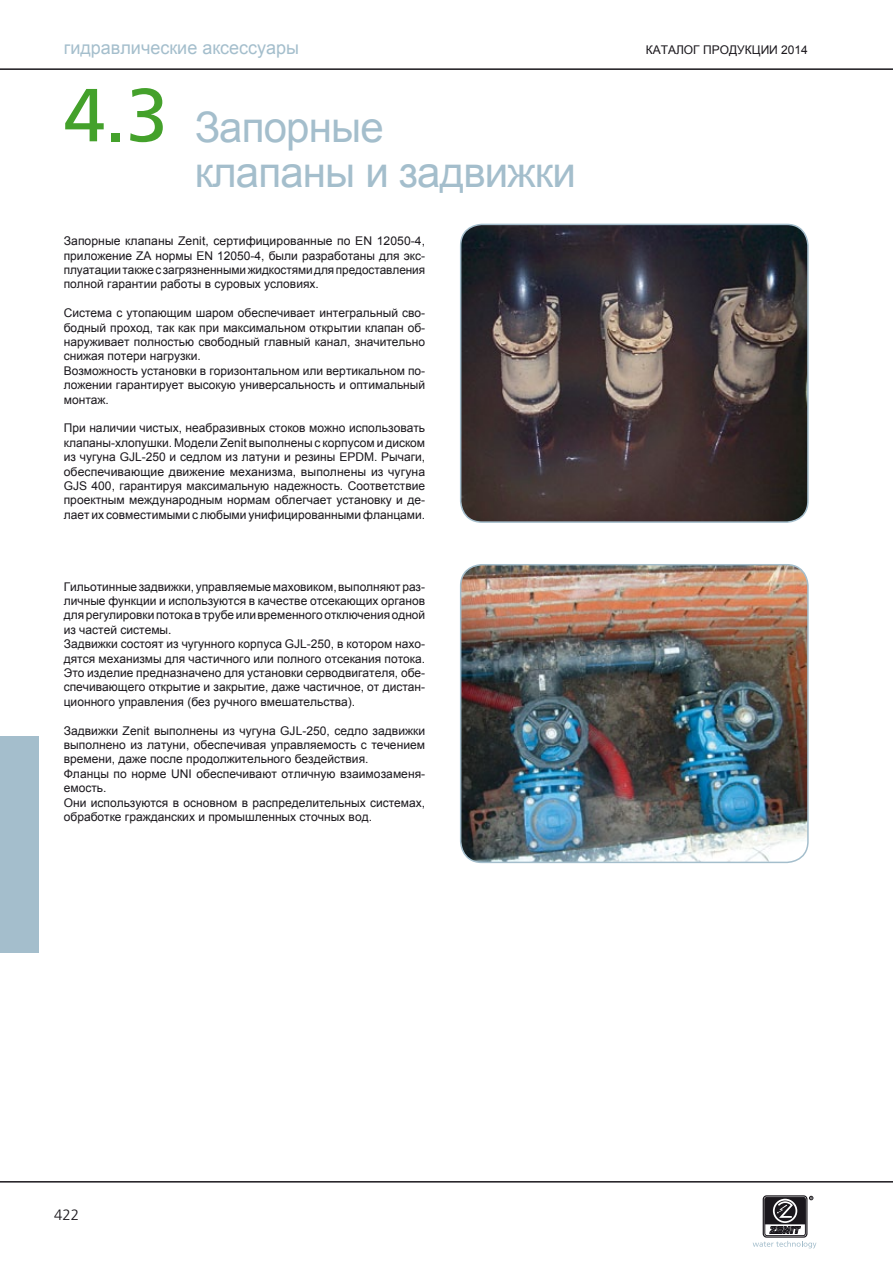
<style>
.page{position:relative;width:893px;height:1263px;background:#fff}
.page>*{position:absolute;margin:0;border:0;box-sizing:border-box;transform-origin:0 0}
.t1{font:75px "Frutiger";color:#44a12b}
.t2{font:42px "Arial";letter-spacing:-.02em;color:#a4becc}
.t3{font:18px "Arial";color:#a4becc}
.t4{font:300 15px "Frutiger";color:#1a171c}
.T-RUS{font:12px/14.4px "Arial";color:#1a171c;text-align:justify}
.t5{font:12px "Arial";color:#1a171c}
</style>
<div class="page">
<div style="left:0;top:736px;width:38px;height:216px;background:#a4becc"></div>
<hr style="left:0;top:68px;width:893px;height:2px;background:#1a171c">
<hr style="left:0;top:1181px;width:893px;height:1px;background:#1a171c">
<div style="left:763px;top:1196px;width:44px;height:41px;background:#727073;border-radius:3px"></div>
<div style="left:763px;top:1195px;width:44px;height:43px;border:1px solid #1a171c;border-radius:3px"></div>
<div style="left:765px;top:1197px;width:41px;height:39px;border:1px solid #1a171c;border-radius:2px"></div>
<svg style="left:765px;top:1196px;width:48px;height:38px;background:#686669"></svg>
<svg style="left:753px;top:1241px;width:63px;height:7px"></svg>
<img style="left:461px;top:224px;width:345px;height:298px">
<div style="left:460px;top:224px;width:349px;height:299px;border:2px solid #a4becc;border-radius:21px"></div>
<img style="left:461px;top:565px;width:345px;height:297px">
<div style="left:460px;top:564px;width:349px;height:299px;border:2px solid #a4becc;border-radius:21px"></div>
<h3 class="t3" style="left:64px;top:36px;width:237px">гидравлические аксессуары</h3>
<p class="t5" style="left:646px;top:42px;width:164px">КАТАЛОГ ПРОДУКЦИИ 2014</p>
<p class="t1" style="left:64px;top:71px;width:106px">4.3</p>
<p class="t2" style="left:195px;top:100px;width:191px">Запорные</p>
<p class="t2" style="left:195px;top:145px;width:383px">клапаны и задвижки</p>
<p class="T-RUS" style="left:64px;top:234px;width:363px">Запорные клапаны Zenit, сертифицированные по EN 12050-4, приложение ZA нормы EN 12050-4, были разработаны для экс&shy;плуатации также с загрязненными жидкостями для предоставления полной гарантии работы в суровых условиях.</p>
<p class="T-RUS" style="left:64px;top:306px;width:363px">Система с утопающим шаром обеспечивает интегральный сво&shy;бодный проход, так как при максимальном открытии клапан об&shy;наруживает полностью свободный главный канал, значительно снижая потери нагрузки.</p>
<p class="T-RUS" style="left:64px;top:363px;width:363px">Возможность установки в горизонтальном или вертикальном по&shy;ложении гарантирует высокую универсальность и оптимальный монтаж.</p>
<p class="T-RUS" style="left:64px;top:421px;width:363px">При наличии чистых, неабразивных стоков можно использовать клапаны-хлопушки. Модели Zenit выполнены с корпусом и диском из чугуна GJL-250 и седлом из латуни и резины EPDM. Рычаги, обеспечивающие движение механизма, выполнены из чугуна GJS 400, гарантируя максимальную надежность. Соответствие проектным международным нормам облегчает установку и де&shy;лает их совместимыми с любыми унифицированными фланцами.</p>
<p class="T-RUS" style="left:64px;top:579px;width:363px">Гильотинные задвижки, управляемые маховиком, выполняют раз&shy;личные функции и используются в качестве отсекающих органов для регулировки потока в трубе или временного отключения одной из частей системы.</p>
<p class="T-RUS" style="left:64px;top:637px;width:363px">Задвижки состоят из чугунного корпуса GJL-250, в котором нахо&shy;дятся механизмы для частичного или полного отсекания потока.</p>
<p class="T-RUS" style="left:64px;top:666px;width:363px">Это изделие предназначено для установки серводвигателя, обе&shy;спечивающего открытие и закрытие, даже частичное, от дистан&shy;ционного управления (без ручного вмешательства).</p>
<p class="T-RUS" style="left:64px;top:723px;width:363px">Задвижки Zenit выполнены из чугуна GJL-250, седло задвижки выполнено из латуни, обеспечивая управляемость с течением времени, даже после продолжительного бездействия.</p>
<p class="T-RUS" style="left:64px;top:766px;width:363px">Фланцы по норме UNI обеспечивают отличную взаимозаменя&shy;емость.</p>
<p class="T-RUS" style="left:64px;top:795px;width:363px">Они используются в основном в распределительных системах, обработке гражданских и промышленных сточных вод.</p>
<p class="t4" style="left:54px;top:1206px;width:27px">422</p>
</div>
